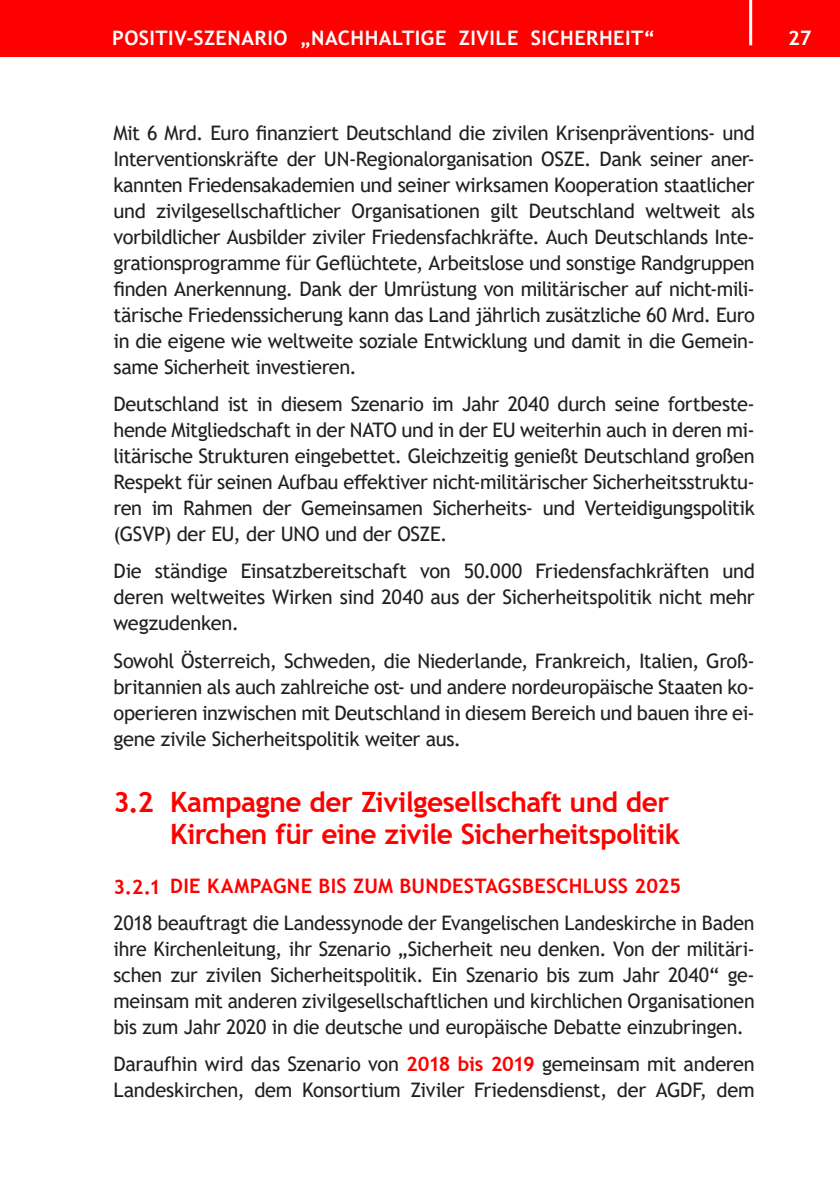
<style>
.page{position:relative;width:840px;height:1191px;background:#fff}
.page>*{position:absolute;margin:0;border:0;box-sizing:border-box;transform-origin:0 0}
.t1{font:700 28px/32px "Trebuchet MS";letter-spacing:-.02em;color:#f00}
.t2{font:20px/26px "Trebuchet MS";letter-spacing:-.02em;color:#231f20;text-align:justify}
.t3{font:700 20px "Trebuchet MS";letter-spacing:.025em;color:#fff}
.t4{font:700 20px "Trebuchet MS";letter-spacing:.015em;color:#f00}
.s1{font-weight:700;color:#f00}
</style>
<div class="page">
<div style="left:0;top:0;width:839px;height:57px;background:#f00"></div>
<hr style="left:748px;top:0;width:3px;height:45px;background:#fff">
<p class="t3" style="left:112px;top:30px;width:544px">POSITIV-SZENARIO „NACHHALTIGE ZIVILE SICHERHEIT“</p>
<p class="t3" style="left:787px;top:30px;width:25px">27</p>
<p class="t2" style="left:113px;top:119px;width:642px">Mit 6 Mrd. Euro finanziert Deutschland die zivilen Krisenpräventions- und Interventionskräfte der UN-Regionalorganisation OSZE. Dank seiner aner&shy;kannten Friedensakademien und seiner wirksamen Kooperation staatlicher und zivilgesellschaftlicher Organisationen gilt Deutschland weltweit als vorbildlicher Ausbilder ziviler Friedensfachkräfte. Auch Deutschlands Inte&shy;grationsprogramme für Geflüchtete, Arbeitslose und sonstige Randgruppen finden Anerkennung. Dank der Umrüstung von militärischer auf nicht-mili&shy;tärische Friedenssicherung kann das Land jährlich zusätzliche 60 Mrd. Euro in die eigene wie weltweite soziale Entwicklung und damit in die Gemein&shy;same Sicherheit investieren.</p>
<p class="t2" style="left:113px;top:392px;width:642px">Deutschland ist in diesem Szenario im Jahr 2040 durch seine fortbeste&shy;hende Mitgliedschaft in der NATO und in der EU weiterhin auch in deren mi&shy;litärische Strukturen eingebettet. Gleichzeitig genießt Deutschland großen Respekt für seinen Aufbau effektiver nicht-militärischer Sicherheitsstruktu&shy;ren im Rahmen der Gemeinsamen Sicherheits- und Verteidigungspolitik (GSVP) der EU, der UNO und der OSZE.</p>
<p class="t2" style="left:113px;top:559px;width:642px">Die ständige Einsatzbereitschaft von 50.000 Friedensfachkräften und deren weltweites Wirken sind 2040 aus der Sicherheitspolitik nicht mehr wegzudenken.</p>
<p class="t2" style="left:113px;top:649px;width:642px">Sowohl Österreich, Schweden, die Niederlande, Frankreich, Italien, Groß&shy;britannien als auch zahlreiche ost- und andere nordeuropäische Staaten ko&shy;operieren inzwischen mit Deutschland in diesem Bereich und bauen ihre ei&shy;gene zivile Sicherheitspolitik weiter aus.</p>
<h1 class="t1" style="left:170px;top:788px;width:511px;text-indent:-57px">3 .2 Kampagne der Zivilgesellschaft und der<br>Kirchen für eine zivile Sicherheitspolitik</h1>
<p class="t4" style="left:113px;top:877px;width:569px">3 .2 .1 DIE KAMPAGNE BIS ZUM BUNDESTAGSBESCHLUSS 2025</p>
<p class="t2" style="left:113px;top:911px;width:642px">2018 beauftragt die Landessynode der Evangelischen Landeskirche in Baden ihre Kirchenleitung, ihr Szenario „Sicherheit neu denken. Von der militäri&shy;schen zur zivilen Sicherheitspolitik. Ein Szenario bis zum Jahr 2040“ ge&shy;meinsam mit anderen zivilgesellschaftlichen und kirchlichen Organisationen bis zum Jahr 2020 in die deutsche und europäische Debatte einzubringen.</p>
<p class="t2" style="left:113px;top:1052px;width:642px">Daraufhin wird das Szenario von <span class="s1">2018 bis 2019</span> gemeinsam mit anderen<br>Landeskirchen, dem Konsortium Ziviler Friedensdienst, der AGDF, dem</p>
</div>
